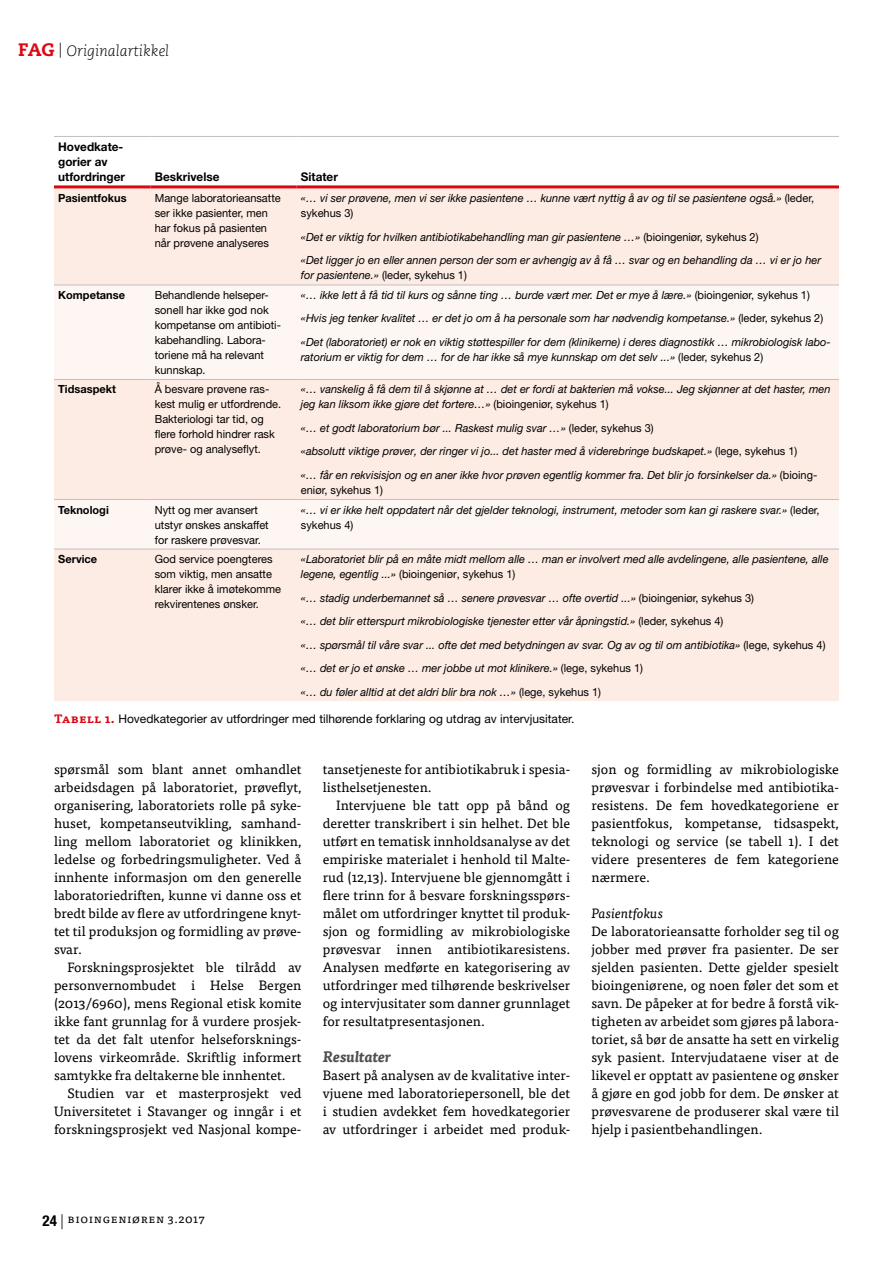
<style>
.page{position:relative;width:893px;height:1263px;background:#fff}
.page>*{position:absolute;margin:0;border:0;box-sizing:border-box;transform-origin:0 0}
.t1{font:italic 300 15px "Caecilia LT Std";color:#000}
.t2{font:italic 700 15px "Tisa Pro";letter-spacing:-.005em;color:#504f54}
.t3{font:13.5px/18px "Tisa Pro";color:#000;text-align:justify}
.t4{font:italic 13.5px "Tisa Pro";color:#000}
.t5{font:12px "Helvetica Neue LT Pro";color:#000}
.t6{font:700 12px/15px "Helvetica Neue LT Pro";color:#000}
.t7{font:12px "Tisa Pro";letter-spacing:.05em;color:#000}
.t8{font:italic 11.25px/23.5px "Helvetica Neue LT Pro";color:#000}
.t9{font:11.25px/15px "Helvetica Neue LT Pro";color:#000}
.t10{font:700 11.25px "Helvetica Neue LT Pro";color:#000}
.s1{font-weight:800;font-style:normal;font-size:18px;color:#dc0714}
.s2{font-style:normal}
.s3{font-style:italic}
.s4{font-family:"Tisa Pro";font-weight:700;color:#dc0714}
.s5{font-family:"Helvetica Neue LT Pro";font-weight:700;font-stretch:condensed;font-size:15px}
.s6{font-family:"Helvetica Neue LT Pro";font-weight:300;font-size:15px}
</style>
<div class="page">
<div style="left:54px;top:188px;width:785px;height:513px;background:#fdece4"></div>
<svg style="left:54px;top:286px;width:785px;height:263px;fill:#fef6f2"></svg>
<hr style="left:54px;top:136px;width:97px;height:1px;background:#c2bfc1">
<hr style="left:151px;top:136px;width:146px;height:1px;background:#c2bfc1">
<hr style="left:297px;top:136px;width:542px;height:1px;background:#c2bfc1">
<hr style="left:54px;top:185px;width:97px;height:3px;background:#dc0714">
<hr style="left:151px;top:185px;width:146px;height:3px;background:#dc0714">
<hr style="left:297px;top:185px;width:542px;height:3px;background:#dc0714">
<hr style="left:54px;top:285px;width:97px;height:1px;background:#c2bfc1">
<hr style="left:151px;top:285px;width:146px;height:1px;background:#c2bfc1">
<hr style="left:297px;top:285px;width:542px;height:1px;background:#c2bfc1">
<hr style="left:54px;top:379px;width:97px;height:1px;background:#c2bfc1">
<hr style="left:151px;top:379px;width:146px;height:1px;background:#c2bfc1">
<hr style="left:297px;top:379px;width:542px;height:1px;background:#c2bfc1">
<hr style="left:54px;top:499px;width:97px;height:1px;background:#c2bfc1">
<hr style="left:151px;top:499px;width:146px;height:1px;background:#c2bfc1">
<hr style="left:297px;top:499px;width:542px;height:1px;background:#c2bfc1">
<hr style="left:54px;top:549px;width:97px;height:1px;background:#c2bfc1">
<hr style="left:151px;top:549px;width:146px;height:1px;background:#c2bfc1">
<hr style="left:297px;top:549px;width:542px;height:1px;background:#c2bfc1">
<p class="t1" style="left:18px;top:43px;width:153px"><span class="s1">FAG</span> | Originalartikkel</p>
<p class="t6" style="left:58px;top:139px;width:68px">Hovedkate&shy;gorier av utfordringer</p>
<p class="t6" style="left:155px;top:169px;width:66px">Beskrivelse</p>
<p class="t6" style="left:301px;top:169px;width:39px">Sitater</p>
<p class="t10" style="left:58px;top:191px;width:70px">Pasientfokus</p>
<p class="t9" style="left:155px;top:191px;width:127px">Mange laboratorieansatte ser ikke pasienter, men har fokus på pasienten når prøvene analyseres</p>
<p class="t8" style="left:301px;top:191px;width:515px;line-height:15px">«… vi ser prøvene, men vi ser ikke pasientene … kunne vært nyttig å av og til se pasientene også.» <span class="s2">(leder, sykehus 3)</span></p>
<p class="t8" style="left:301px;top:225px;width:522px">«Det er viktig for hvilken antibiotikabehandling man gir pasientene …» <span class="s2">(bioingeniør, sykehus 2)<br></span>«Det ligger jo en eller annen person der som er avhengig av å få … svar og en behandling da … vi er jo her</p>
<p class="t9" style="left:301px;top:268px;width:168px"><span class="s3">for pasientene.»</span> (leder, sykehus 1)</p>
<p class="t10" style="left:58px;top:288px;width:68px">Kompetanse</p>
<p class="t9" style="left:155px;top:287px;width:128px">Behandlende helseper&shy;sonell har ikke god nok kompetanse om antibioti&shy;kabehandling. Labora&shy;toriene må ha relevant kunnskap.</p>
<p class="t8" style="left:301px;top:283px;width:531px">«… ikke lett å få tid til kurs og sånne ting … burde vært mer. Det er mye å lære.» <span class="s2">(bioingeniør, sykehus 1) </span>«Hvis jeg tenker kvalitet … er det jo om å ha personale som har nødvendig kompetanse.» <span class="s2">(leder, sykehus 2) </span>«Det (laboratoriet) er nok en viktig støttespiller for dem (klinikerne) i deres diagnostikk … mikrobiologisk labo-</p>
<p class="t8" style="left:301px;top:345px;width:464px">ratorium er viktig for dem … for de har ikke så mye kunnskap om det selv ...» <span class="s2">(leder, sykehus 2)</span></p>
<p class="t10" style="left:58px;top:382px;width:59px">Tidsaspekt</p>
<p class="t9" style="left:155px;top:382px;width:128px">Å besvare prøvene ras&shy;kest mulig er utfordrende.<br>Bakteriologi tar tid, og flere forhold hindrer rask prøve- og analyseflyt.</p>
<p class="t8" style="left:301px;top:382px;width:531px;line-height:15px">«… vanskelig å få dem til å skjønne at … det er fordi at bakterien må vokse... Jeg skjønner at det haster, men jeg kan liksom ikke gjøre det fortere…» <span class="s2">(bioingeniør, sykehus 1)</span></p>
<p class="t8" style="left:301px;top:416px;width:518px">«… et godt laboratorium bør ... Raskest mulig svar …» <span class="s2">(leder, sykehus 3)<br></span>«absolutt viktige prøver, der ringer vi jo... det haster med å viderebringe budskapet.» <span class="s2">(lege, sykehus 1)<br></span>«… får en rekvisisjon og en aner ikke hvor prøven egentlig kommer fra. Det blir jo forsinkelser da.» <span class="s2">(bioing-</span></p>
<p class="t9" style="left:301px;top:482px;width:84px">eniør, sykehus 1)</p>
<p class="t10" style="left:58px;top:502px;width:52px">Teknologi</p>
<p class="t9" style="left:155px;top:502px;width:115px">Nytt og mer avansert utstyr ønskes anskaffet for raskere prøvesvar.</p>
<p class="t8" style="left:301px;top:502px;width:520px;line-height:15px">«… vi er ikke helt oppdatert når det gjelder teknologi, instrument, metoder som kan gi raskere svar.» <span class="s2">(leder, sykehus 4)</span></p>
<p class="t10" style="left:58px;top:552px;width:41px">Service</p>
<p class="t9" style="left:155px;top:551px;width:128px">God service poengteres som viktig, men ansatte klarer ikke å imøtekomme rekvirentenes ønsker.</p>
<p class="t8" style="left:301px;top:551px;width:529px;line-height:15px">«Laboratoriet blir på en måte midt mellom alle … man er involvert med alle avdelingene, alle pasientene, alle legene, egentlig ...» <span class="s2">(bioingeniør, sykehus 1)</span></p>
<p class="t8" style="left:301px;top:585px;width:526px">«… stadig underbemannet så … senere prøvesvar … ofte overtid ...» <span class="s2">(bioingeniør, sykehus 3)<br></span>«… det blir etterspurt mikrobiologiske tjenester etter vår åpningstid.» <span class="s2">(leder, sykehus 4)<br></span>«… spørsmål til våre svar ... ofte det med betydningen av svar. Og av og til om antibiotika» <span class="s2">(lege, sykehus 4) </span>«… det er jo et ønske … mer jobbe ut mot klinikere.» <span class="s2">(lege, sykehus 1)<br></span>«… du føler alltid at det aldri blir bra nok …» <span class="s2">(lege, sykehus 1)</span></p>
<p class="t5" style="left:54px;top:712px;width:522px"><span class="s4">Tabell 1.</span> Hovedkategorier av utfordringer med tilhørende forklaring og utdrag av intervjusitater.</p>
<p class="t3" style="left:54px;top:759px;width:249px">spørsmål som blant annet omhandlet arbeidsdagen på laboratoriet, prøveflyt, organisering, laboratoriets rolle på syke&shy;huset, kompetanseutvikling, samhand&shy;ling mellom laboratoriet og klinikken, ledelse og forbedringsmuligheter. Ved å innhente informasjon om den generelle laboratoriedriften, kunne vi danne oss et bredt bilde av flere av utfordringene knyt&shy;tet til produksjon og formidling av prøve&shy;svar.</p>
<p class="t3" style="left:54px;top:957px;width:249px;text-indent:14px">Forskningsprosjektet ble tilrådd av personvernombudet i Helse Bergen (2013/6960), mens Regional etisk komite ikke fant grunnlag for å vurdere prosjek&shy;tet da det falt utenfor helseforsknings&shy;lovens virkeområde. Skriftlig informert samtykke fra deltakerne ble innhentet.</p>
<p class="t3" style="left:54px;top:1083px;width:249px;text-indent:14px">Studien var et masterprosjekt ved Universitetet i Stavanger og inngår i et forskningsprosjekt ved Nasjonal kompe-</p>
<p class="t3" style="left:323px;top:759px;width:249px">tansetjeneste for antibiotikabruk i spesia&shy;listhelsetjenesten.</p>
<p class="t3" style="left:323px;top:795px;width:249px;text-indent:14px">Intervjuene ble tatt opp på bånd og deretter transkribert i sin helhet. Det ble utført en tematisk innholdsanalyse av det empiriske materialet i henhold til Malte&shy;rud (12,13). Intervjuene ble gjennomgått i flere trinn for å besvare forskningsspørs&shy;målet om utfordringer knyttet til produk&shy;sjon og formidling av mikrobiologiske prøvesvar innen antibiotikaresistens.<br>Analysen medførte en kategorisering av utfordringer med tilhørende beskrivelser og intervjusitater som danner grunnlaget for resultatpresentasjonen.</p>
<p class="t2" style="left:323px;top:1045px;width:70px">Resultater</p>
<p class="t3" style="left:323px;top:1065px;width:249px">Basert på analysen av de kvalitative inter&shy;vjuene med laboratoriepersonell, ble det i studien avdekket fem hovedkategorier av utfordringer i arbeidet med produk-</p>
<p class="t3" style="left:591px;top:759px;width:249px">sjon og formidling av mikrobiologiske prøvesvar i forbindelse med antibiotika&shy;resistens. De fem hovedkategoriene er pasientfokus, kompetanse, tidsaspekt, teknologi og service (se tabell 1). I det videre presenteres de fem kategoriene nærmere.</p>
<p class="t4" style="left:591px;top:903px;width:73px">Pasientfokus</p>
<p class="t3" style="left:591px;top:921px;width:249px">De laboratorieansatte forholder seg til og jobber med prøver fra pasienter. De ser sjelden pasienten. Dette gjelder spesielt bioingeniørene, og noen føler det som et savn. De påpeker at for bedre å forstå vik&shy;tigheten av arbeidet som gjøres på labora&shy;toriet, så bør de ansatte ha sett en virkelig syk pasient. Intervjudataene viser at de likevel er opptatt av pasientene og ønsker å gjøre en god jobb for dem. De ønsker at prøvesvarene de produserer skal være til hjelp i pasientbehandlingen.</p>
<p class="t7" style="left:43px;top:1209px;width:164px"><span class="s5">24</span> <span class="s6">|</span> Bioingeniøren 3.2017</p>
</div>
